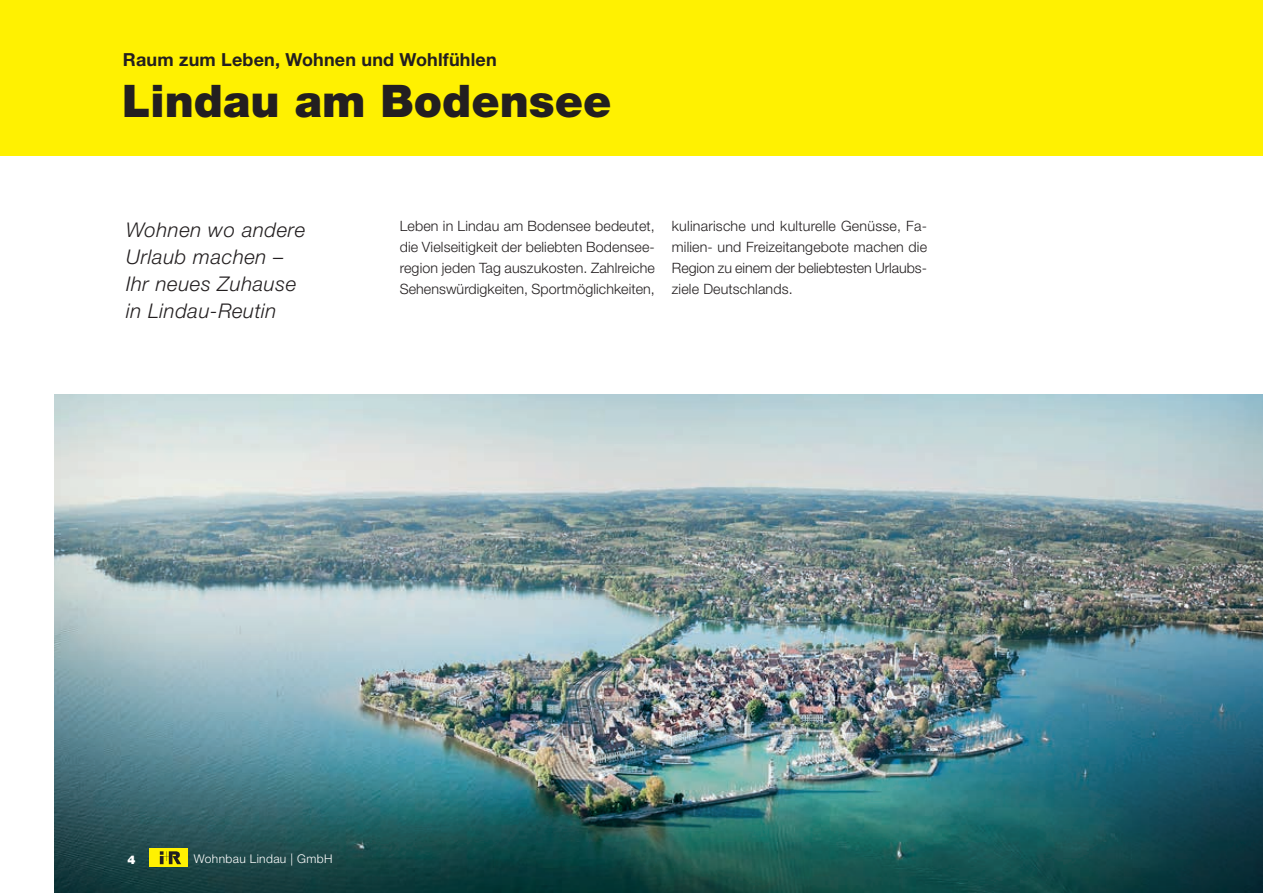
<style>
.page{position:relative;width:1263px;height:893px;background:#fff}
.page>*{position:absolute;margin:0;border:0;box-sizing:border-box;transform-origin:0 0}
.t1{font:900 45px "Helvetica Neue LT Std";color:#231f20}
.t2{font:italic 300 20.25px/27px "Helvetica Neue LT Std";letter-spacing:.03em;color:#231f20}
.t3{font:700 18px "Helvetica Neue LT Std";letter-spacing:.01em;color:#231f20}
.t4{font:300 14.25px/21px "Helvetica Neue LT Std";letter-spacing:.005em;color:#231f20;text-align:justify}
.t5{font:300 12px "Helvetica Neue LT Std";letter-spacing:.03em;color:#fff}
.t6{font:900 12px "Helvetica Neue LT Std";color:#fff}
</style>
<div class="page">
<div style="left:0;top:0;width:1263px;height:156px;background:#fff101"></div>
<img style="left:54px;top:394px;width:1209px;height:499px">
<div style="left:150px;top:848px;width:38px;height:19px;background:#fff101"></div>
<svg style="left:160px;top:851px;width:21px;height:13px"></svg>
<p class="t3" style="left:123px;top:48px;width:375px">Raum zum Leben, Wohnen und Wohlfühlen</p>
<h1 class="t1" style="left:122px;top:74px;width:491px">Lindau am Bodensee</h1>
<h2 class="t2" style="left:126px;top:216px;width:181px">Wohnen wo andere<br>Urlaub machen –<br>Ihr neues Zuhause in Lindau-Reutin</h2>
<p class="t4" style="left:400px;top:215px;width:257px">Leben in Lindau am Bodensee bedeutet, die Vielseitigkeit der beliebten Bodensee&shy;region jeden Tag auszukosten. Zahlreiche Sehenswürdigkeiten, Sportmöglichkeiten,</p>
<p class="t4" style="left:672px;top:215px;width:257px">kulinarische und kulturelle Genüsse, Fa&shy;milien- und Freizeitangebote machen die Region zu einem der beliebtesten Urlaubs&shy;ziele Deutschlands.</p>
<p class="t6" style="left:128px;top:852px;width:10px">4</p>
<p class="t5" style="left:194px;top:852px;width:140px">Wohnbau Lindau | GmbH</p>
</div>
